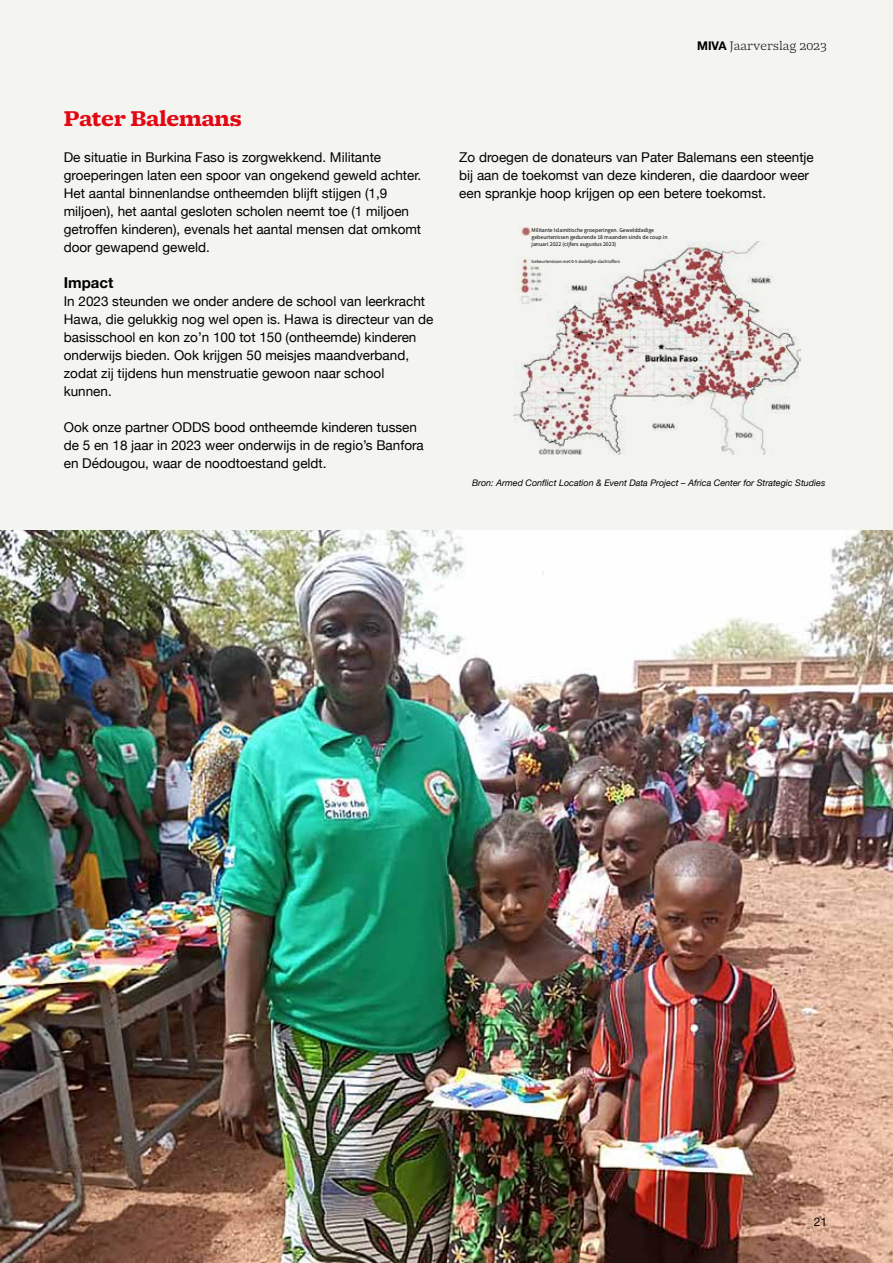
<style>
.page{position:relative;width:893px;height:1263px;background:#f4f4f1}
.page>*{position:absolute;margin:0;border:0;box-sizing:border-box;transform-origin:0 0}
.t1{font:700 21px "Molto";letter-spacing:-.02em;color:#e30613}
.t2{font:700 15px "Helvetica Neue";color:#000}
.t3{font:13.5px/18px "Helvetica Neue";color:#000}
.t4{font:200 12px "Molto";color:#000}
.t5{font:12px "Helvetica Neue";color:#000}
.t6{font:italic 9px "Helvetica Neue";color:#000}
.t7{font:5.85px/6.9px "Source Sans Pro";color:#000}
.t8{font:4.65px "Source Sans Pro";color:#000}
.s1{font-family:"Helvetica Neue";font-weight:700}
</style>
<div class="page">
<img style="left:0;top:530px;width:893px;height:733px">
<img style="left:514px;top:241px;width:287px;height:213px">
<svg style="left:520px;top:227px;width:10px;height:8px"></svg>
<h1 class="t1" style="left:64px;top:106px;width:180px">Pater Balemans</h1>
<p class="t3" style="left:64px;top:149px;width:359px">De situatie in Burkina Faso is zorgwekkend. Militante groeperingen laten een spoor van ongekend geweld achter.<br>Het aantal binnenlandse ontheemden blijft stijgen (1,9 miljoen), het aantal gesloten scholen neemt toe (1 miljoen getroffen kinderen), evenals het aantal mensen dat omkomt door gewapend geweld.</p>
<p class="t2" style="left:64px;top:271px;width:51px">Impact</p>
<p class="t3" style="left:64px;top:293px;width:371px">In 2023 steunden we onder andere de school van leerkracht Hawa, die gelukkig nog wel open is. Hawa is directeur van de basisschool en kon zo’n 100 tot 150 (ontheemde) kinderen onderwijs bieden. Ook krijgen 50 meisjes maandverband, zodat zij tijdens hun menstruatie gewoon naar school kunnen.</p>
<p class="t3" style="left:64px;top:419px;width:362px">Ook onze partner ODDS bood ontheemde kinderen tussen de 5 en 18 jaar in 2023 weer onderwijs in de regio’s Banfora en Dédougou, waar de noodtoestand geldt.</p>
<p class="t4" style="left:697px;top:39px;width:131px"><span class="s1">MIVA</span> Jaarverslag 2023</p>
<p class="t3" style="left:459px;top:149px;width:356px">Zo droegen de donateurs van Pater Balemans een steentje bij aan de toekomst van deze kinderen, die daardoor weer een sprankje hoop krijgen op een betere toekomst.</p>
<p class="t7" style="left:532px;top:226px;width:137px">Militante Islamitische groeperingen. Gewelddadige gebeurtenissen gedurende 18 maanden sinds de coup in januari 2022 (cijfers augustus 2023)</p>
<p class="t8" style="left:532px;top:258px;width:90px">Gebeurtenissen met 0-5 dodelijke slachtoffers</p>
<p class="t6" style="left:472px;top:476px;width:355px">Bron: Armed Conflict Location &amp; Event Data Project – Africa Center for Strategic Studies</p>
<p class="t5" style="left:814px;top:1213px;width:15px">21</p>
</div>
